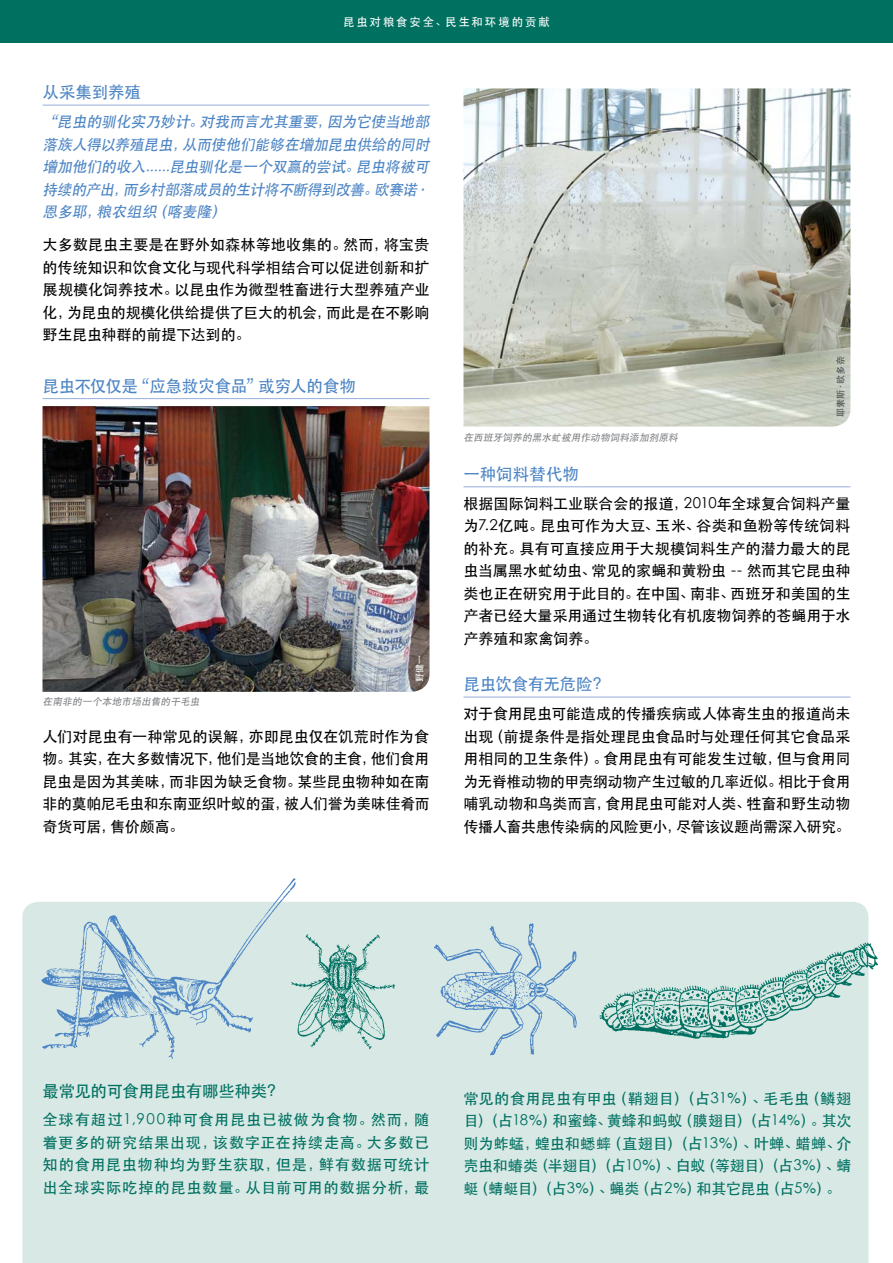
<style>
.page{position:relative;width:893px;height:1263px;background:#fff}
.page>*{position:absolute;margin:0;border:0;box-sizing:border-box;transform-origin:0 0}
.t1{font:16.5px "ST Heiti";letter-spacing:-.015em;color:#4b84c4}
.t2{font:16.5px "ST Heiti";letter-spacing:-.02em;color:#007161}
.t3{font:15px/22.5px "ST Heiti";letter-spacing:-.01em;color:#000;text-align:justify}
.t4{font:15px/22.5px "ST Heiti";letter-spacing:.02em;color:#007161;text-align:justify}
.t5{font:italic 15px/22.5px "ST Heiti";color:#4b84c4;text-align:justify}
.t6{font:11.4px "ST Heiti";letter-spacing:.165em;color:#fff}
.t7{font:italic 9.75px "ST Heiti";color:#808285}
.t8{font:9px "ST Heiti";letter-spacing:.01em;color:#4d4d4f}
.t9{font:9px "ST Heiti";color:#fff}
</style>
<div class="page">
<div style="left:22px;top:902px;width:846px;height:361px;background:#d8e8e5"></div>
<div style="left:0;top:0;width:893px;height:43px;background:#007161"></div>
<hr style="left:43px;top:105px;width:386px;height:1px;background:#a0b7df">
<hr style="left:43px;top:398px;width:386px;height:1px;background:#a0b7df">
<hr style="left:463px;top:486px;width:387px;height:1px;background:#a0b7df">
<hr style="left:463px;top:696px;width:387px;height:2px;background:#a0b7df">
<img style="left:430px;top:920px;width:151px;height:143px">
<img style="left:297px;top:933px;width:98px;height:117px">
<img style="left:43px;top:406px;width:386px;height:286px">
<img style="left:463px;top:88px;width:387px;height:339px">
<img style="left:599px;top:941px;width:279px;height:102px">
<img style="left:39px;top:878px;width:258px;height:181px">
<p class="t6" style="left:343px;top:16px;width:208px">昆虫对粮食安全、民生和环境的贡献</p>
<p class="t1" style="left:43px;top:84px;width:100px">从采集到养殖</p>
<p class="t5" style="left:43px;top:110px;width:391px">“昆虫的驯化实乃妙计。对我而言尤其重要，因为它使当地部落族人得以养殖昆虫，从而使他们能够在增加昆虫供给的同时增加他们的收入......昆虫驯化是一个双赢的尝试。昆虫将被可持续的产出，而乡村部落成员的生计将不断得到改善。欧赛诺·恩多耶，粮农组织（喀麦隆）</p>
<p class="t3" style="left:43px;top:234px;width:388px">大多数昆虫主要是在野外如森林等地收集的。然而，将宝贵的传统知识和饮食文化与现代科学相结合可以促进创新和扩展规模化饲养技术。以昆虫作为微型牲畜进行大型养殖产业化，为昆虫的规模化供给提供了巨大的机会，而此是在不影响野生昆虫种群的前提下达到的。</p>
<p class="t1" style="left:43px;top:377px;width:315px">昆虫不仅仅是“应急救灾食品”或穷人的食物</p>
<p class="t7" style="left:463px;top:432px;width:218px">在西班牙饲养的黑水虻被用作动物饲料添加剂原料</p>
<p class="t8" style="left:836px;top:417px;width:62px;rotate:-90deg">耶素斯·欧多奈</p>
<p class="t7" style="left:43px;top:696px;width:160px">在南非的一个本地市场出售的干毛虫</p>
<p class="t9" style="left:415px;top:682px;width:29px;rotate:-90deg">野健一</p>
<p class="t3" style="left:43px;top:725px;width:388px">人们对昆虫有一种常见的误解，亦即昆虫仅在饥荒时作为食物。其实，在大多数情况下，他们是当地饮食的主食，他们食用昆虫是因为其美味，而非因为缺乏食物。某些昆虫物种如在南非的莫帕尼毛虫和东南亚织叶蚁的蛋，被人们誉为美味佳肴而奇货可居，售价颇高。</p>
<p class="t1" style="left:463px;top:466px;width:117px">一种饲料替代物</p>
<p class="t3" style="left:463px;top:492px;width:388px">根据国际饲料工业联合会的报道，2010年全球复合饲料产量为7.2亿吨。昆虫可作为大豆、玉米、谷类和鱼粉等传统饲料的补充。具有可直接应用于大规模饲料生产的潜力最大的昆虫当属黑水虻幼虫、常见的家蝇和黄粉虫 -- 然而其它昆虫种类也正在研究用于此目的。在中国、南非、西班牙和美国的生产者已经大量采用通过生物转化有机废物饲养的苍蝇用于水产养殖和家禽饲养。</p>
<p class="t1" style="left:463px;top:676px;width:148px">昆虫饮食有无危险？</p>
<p class="t3" style="left:463px;top:702px;width:388px">对于食用昆虫可能造成的传播疾病或人体寄生虫的报道尚未出现（前提条件是指处理昆虫食品时与处理任何其它食品采用相同的卫生条件）。食用昆虫有可能发生过敏，但与食用同为无脊椎动物的甲壳纲动物产生过敏的几率近似。相比于食用哺乳动物和鸟类而言，食用昆虫可能对人类、牲畜和野生动物传播人畜共患传染病的风险更小，尽管该议题尚需深入研究。</p>
<p class="t2" style="left:43px;top:1082px;width:243px">最常见的可食用昆虫有哪些种类？</p>
<p class="t4" style="left:43px;top:1109px;width:388px">全球有超过1,900种可食用昆虫已被做为食物。然而，随着更多的研究结果出现，该数字正在持续走高。大多数已知的食用昆虫物种均为野生获取，但是，鲜有数据可统计出全球实际吃掉的昆虫数量。从目前可用的数据分析，最</p>
<p class="t4" style="left:463px;top:1087px;width:390px">常见的食用昆虫有甲虫（鞘翅目）（占31％）、毛毛虫（鳞翅目）（占18％）和蜜蜂、黄蜂和蚂蚁（膜翅目）（占14％）。其次则为蚱蜢，蝗虫和蟋蟀（直翅目）（占13％）、叶蝉、蜡蝉、介壳虫和蝽类（半翅目）（占10％）、白蚁（等翅目）（占3％）、蜻蜓（蜻蜓目）（占3％）、蝇类（占2％）和其它昆虫（占5％）。</p>
</div>
